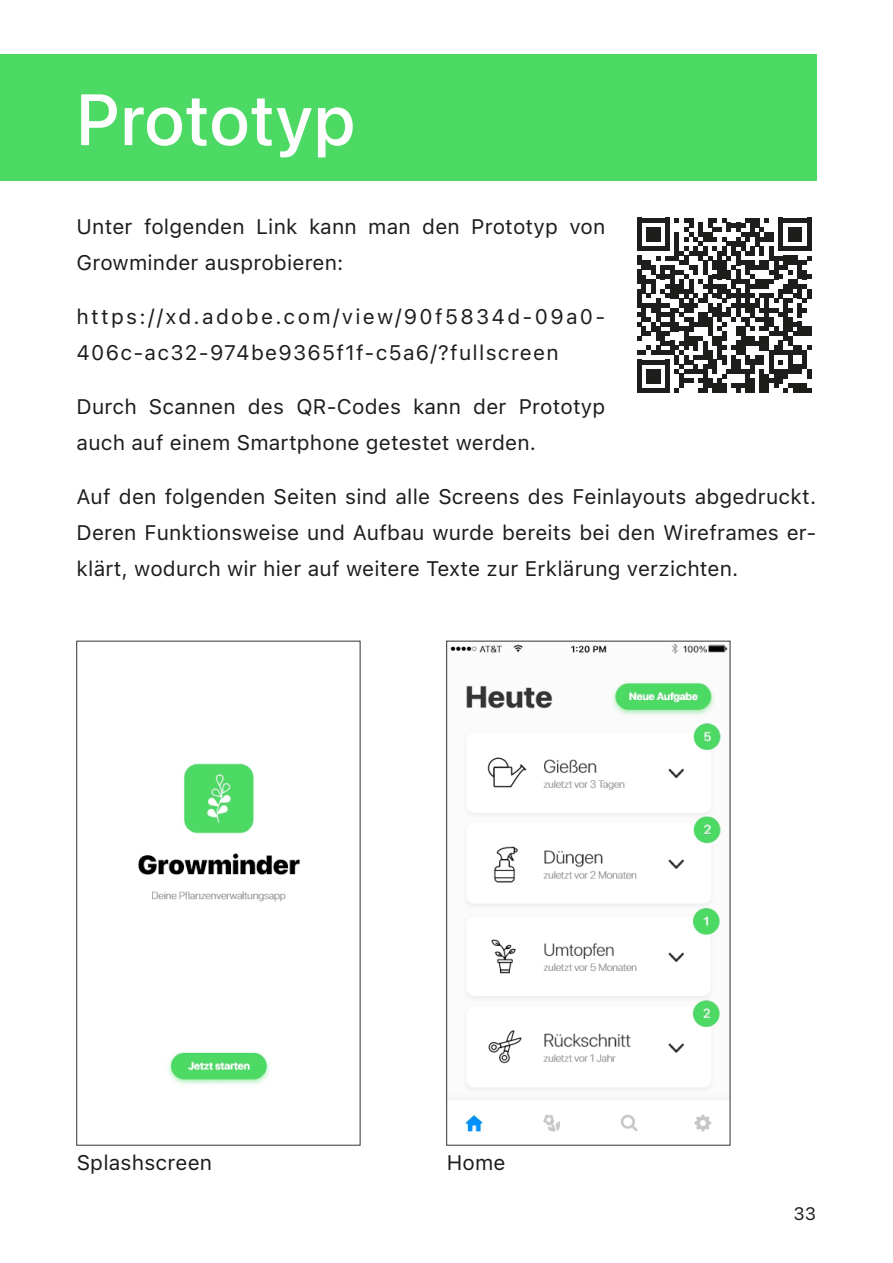
<style>
.page{position:relative;width:893px;height:1263px;background:#fff}
.page>*{position:absolute;margin:0;border:0;box-sizing:border-box;transform-origin:0 0}
.Überschrift_Kapitel{font:500 72px "SF Pro Display";letter-spacing:.025em;color:#fff}
.Text{font:21px/36px "SF Pro Text";letter-spacing:.01em;color:#1d1d1b}
.Text-2{font:21px/36px "SF Pro Text";letter-spacing:.06em;color:#1d1d1b}
.t1{font:18px "SF Pro Text";color:#1d1d1b}
</style>
<div class="page">
<div style="left:0;top:54px;width:816px;height:126px;background:#4cd964"></div>
<svg style="left:637px;top:218px;width:175px;height:175px"></svg>
<img style="left:138px;top:763px;width:162px;height:322px">
<img style="left:448px;top:643px;width:280px;height:489px">
<div style="left:446px;top:641px;width:284px;height:504px;border:1px solid #333"></div>
<p class="Überschrift_Kapitel" style="left:77px;top:78px;width:280px">Prototyp</p>
<p class="Text" style="left:77px;top:209px;width:530px">Unter folgenden Link kann man den Prototyp von<br>Growminder ausprobieren:</p>
<p class="Text-2" style="left:77px;top:299px;width:530px">https://xd.adobe.com/view/90f5834d-09a0-<br>406c-ac32-974be9365f1f-c5a6/?fullscreen</p>
<p class="Text" style="left:77px;top:389px;width:530px">Durch Scannen des QR-Codes kann der Prototyp auch auf einem Smartphone getestet werden.</p>
<p class="Text" style="left:77px;top:479px;width:741px;text-align:justify">Auf den folgenden Seiten sind alle Screens des Feinlayouts abgedruckt.<br>Deren Funktionsweise und Aufbau wurde bereits bei den Wireframes er&shy;klärt, wodurch wir hier auf weitere Texte zur Erklärung verzichten.</p>
<p class="Text" style="left:77px;top:1145px;width:137px">Splashscreen</p>
<p class="Text" style="left:447px;top:1145px;width:60px">Home</p>
<p class="t1" style="left:793px;top:1203px;width:24px">33</p>
</div>
